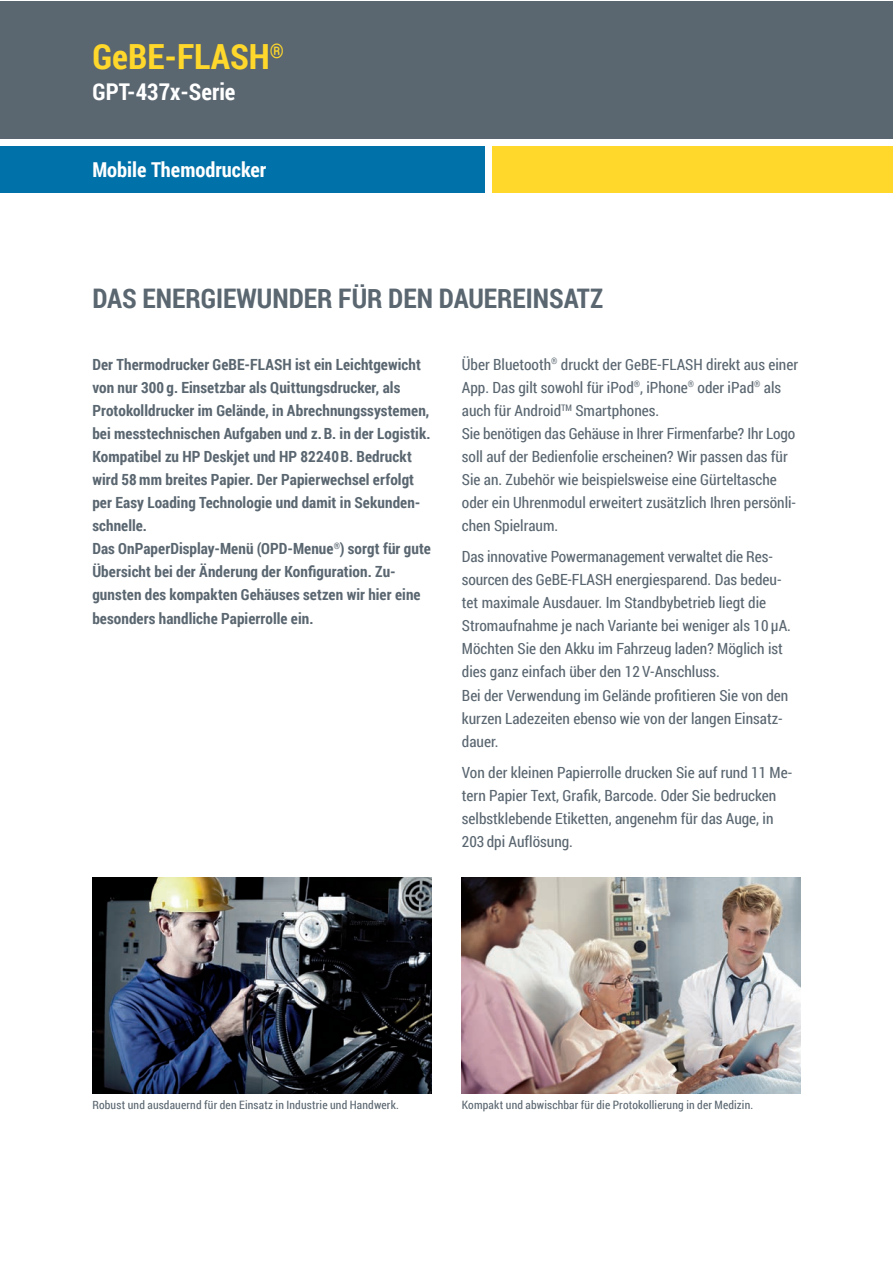
<style>
.page{position:relative;width:893px;height:1263px;background:#fff}
.page>*{position:absolute;margin:0;border:0;box-sizing:border-box;transform-origin:0 0}
.t1{font:700 34.65px "Roboto Condensed";color:#ffd82b}
.t2{font:700 27px "Roboto Condensed";color:#5a6670}
.t3{font:700 23.1px "Roboto Condensed";color:#fff}
.t4{font:700 20.55px "Roboto Condensed";color:#fff}
.t5{font:15.45px/23.1px "Roboto Condensed";color:#5a6670}
.t6{font:700 15.45px/23.1px "Roboto Condensed";letter-spacing:.005em;color:#5a6670}
.t7{font:11.55px "Roboto Condensed";letter-spacing:.015em;color:#5a6670}
</style>
<div class="page">
<div style="left:0;top:1px;width:892px;height:138px;background:#5a6670"></div>
<div style="left:493px;top:146px;width:399px;height:46px;background:#ffd82b"></div>
<div style="left:0;top:146px;width:485px;height:46px;background:#0072a9"></div>
<img style="left:92px;top:877px;width:339px;height:216px">
<img style="left:462px;top:877px;width:339px;height:216px">
<h1 class="t1" style="left:92px;top:33px;width:193px">GeBE-FLASH<sup>®</sup></h1>
<h3 class="t3" style="left:92px;top:76px;width:145px">GPT-437x-Serie</h3>
<h3 class="t4" style="left:92px;top:156px;width:176px">Mobile Themodrucker</h3>
<h2 class="t2" style="left:92px;top:280px;width:512px">DAS ENERGIEWUNDER FÜR DEN DAUEREINSATZ</h2>
<p class="t6" style="left:92px;top:352px;width:340px">Der Thermodrucker GeBE-FLASH ist ein Leichtgewicht von nur 300 g. Einsetzbar als Quittungsdrucker, als Protokolldrucker im Gelände, in Abrechnungssystemen, bei messtechnischen Aufgaben und z.B. in der Logistik.<br>Kompatibel zu HP Deskjet und HP 82240B. Bedruckt wird 58 mm breites Papier. Der Papierwechsel erfolgt per Easy Loading Technologie und damit in Sekunden&shy;schnelle.<br>Das OnPaperDisplay-Menü (OPD-Menue<sup>®</sup>) sorgt für gute Übersicht bei der Änderung der Konfiguration. Zu&shy;gunsten des kompakten Gehäuses setzen wir hier eine besonders handliche Papierrolle ein.</p>
<p class="t5" style="left:462px;top:352px;width:338px">Über Bluetooth<sup>®</sup> druckt der GeBE-FLASH direkt aus einer App. Das gilt sowohl für iPod<sup>®</sup>, iPhone<sup>®</sup> oder iPad<sup>®</sup> als auch für Android<sup>TM</sup> Smartphones.<br>Sie benötigen das Gehäuse in Ihrer Firmenfarbe? Ihr Logo soll auf der Bedienfolie erscheinen? Wir passen das für Sie an. Zubehör wie beispielsweise eine Gürteltasche oder ein Uhrenmodul erweitert zusätzlich Ihren persönli&shy;chen Spielraum.</p>
<p class="t5" style="left:462px;top:544px;width:331px">Das innovative Powermanagement verwaltet die Res&shy;sourcen des GeBE-FLASH energiesparend. Das bedeu&shy;tet maximale Ausdauer. Im Standbybetrieb liegt die Stromaufnahme je nach Variante bei weniger als 10 µA.<br>Möchten Sie den Akku im Fahrzeug laden? Möglich ist dies ganz einfach über den 12 V-Anschluss.<br>Bei der Verwendung im Gelände profitieren Sie von den kurzen Ladezeiten ebenso wie von der langen Einsatz&shy;dauer.</p>
<p class="t5" style="left:462px;top:760px;width:332px">Von der kleinen Papierrolle drucken Sie auf rund 11 Me&shy;tern Papier Text, Grafik, Barcode. Oder Sie bedrucken selbstklebende Etiketten, angenehm für das Auge, in 203 dpi Auflösung.</p>
<p class="t7" style="left:92px;top:1096px;width:308px">Robust und ausdauernd für den Einsatz in Industrie und Handwerk.</p>
<p class="t7" style="left:462px;top:1096px;width:293px">Kompakt und abwischbar für die Protokollierung in der Medizin.</p>
</div>
